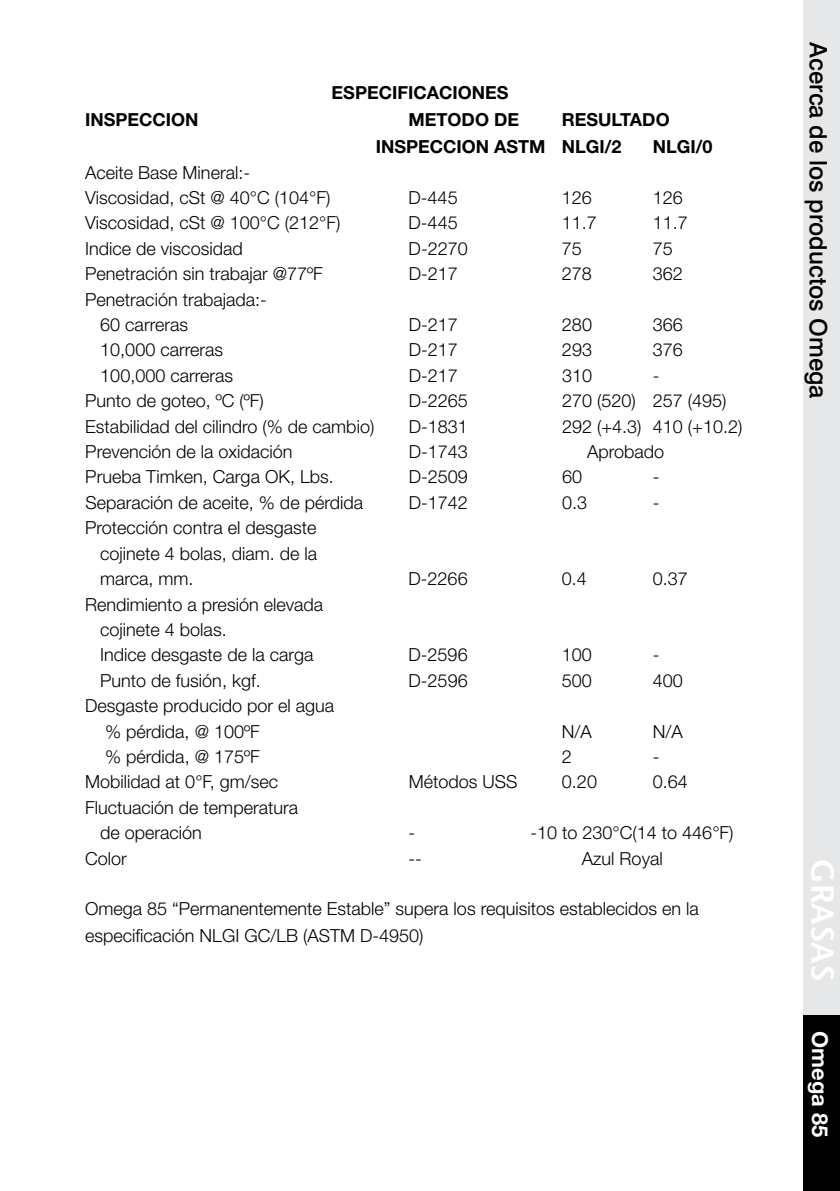
<style>
.page{position:relative;width:840px;height:1191px;background:#fff}
.page>*{position:absolute;margin:0;border:0;box-sizing:border-box;transform-origin:0 0}
.t1{font:600 32px "Stone Sans";color:#fff}
.t2{font:500 24px "Swiss 721 BT";color:#000}
.t3{font:700 22px "Helvetica Neue";color:#fff}
.t4{font:300 18px/25.4px "Helvetica Neue";color:#000}
.t5{font:700 18px/27px "Helvetica Neue";color:#000}
</style>
<div class="page">
<div style="left:802px;top:0;width:37px;height:1189px;background:#e6e7e8"></div>
<div style="left:802px;top:1015px;width:37px;height:176px;background:#000"></div>
<p class="t5" style="left:331px;top:79px;width:178px">ESPECIFICACIONES</p>
<p class="t5" style="left:85px;top:106px;width:115px">INSPECCION</p>
<p class="t5" style="left:408px;top:106px;width:112px">METODO DE</p>
<p class="t5" style="left:375px;top:106px;width:295px;text-indent:186px">RESULTADO<br>INSPECCION ASTM NLGI/2</p>
<p class="t5" style="left:652px;top:133px;width:61px">NLGI/0</p>
<p class="t4" style="left:85px;top:159px;width:246px">Aceite Base Mineral:-<br>Viscosidad, cSt @ 40°C (104°F)</p>
<p class="t4" style="left:408px;top:184px;width:51px">D-445</p>
<p class="t4" style="left:561px;top:184px;width:32px">126</p>
<p class="t4" style="left:652px;top:184px;width:32px">126</p>
<p class="t4" style="left:85px;top:210px;width:257px">Viscosidad, cSt @ 100°C (212°F)</p>
<p class="t4" style="left:408px;top:210px;width:51px">D-445</p>
<p class="t4" style="left:561px;top:210px;width:37px">11.7</p>
<p class="t4" style="left:652px;top:210px;width:37px">11.7</p>
<p class="t4" style="left:85px;top:235px;width:159px">Indice de viscosidad</p>
<p class="t4" style="left:408px;top:235px;width:61px">D-2270</p>
<p class="t4" style="left:561px;top:235px;width:22px">75</p>
<p class="t4" style="left:652px;top:235px;width:22px">75</p>
<p class="t4" style="left:85px;top:261px;width:239px">Penetración sin trabajar @77ºF</p>
<p class="t4" style="left:408px;top:261px;width:51px">D-217</p>
<p class="t4" style="left:561px;top:261px;width:32px">278</p>
<p class="t4" style="left:652px;top:261px;width:32px">362</p>
<p class="t4" style="left:100px;top:286px;width:168px;text-indent:-15px">Penetración trabajada:-<br>60 carreras</p>
<p class="t4" style="left:408px;top:311px;width:51px">D-217</p>
<p class="t4" style="left:561px;top:311px;width:32px">280</p>
<p class="t4" style="left:652px;top:311px;width:32px">366</p>
<p class="t4" style="left:100px;top:337px;width:124px">10,000 carreras</p>
<p class="t4" style="left:408px;top:337px;width:51px">D-217</p>
<p class="t4" style="left:561px;top:337px;width:32px">293</p>
<p class="t4" style="left:652px;top:337px;width:32px">376</p>
<p class="t4" style="left:100px;top:362px;width:134px">100,000 carreras</p>
<p class="t4" style="left:408px;top:362px;width:51px">D-217</p>
<p class="t4" style="left:561px;top:362px;width:32px">310</p>
<p class="t4" style="left:652px;top:362px;width:8px">-</p>
<p class="t4" style="left:85px;top:388px;width:180px">Punto de goteo, ºC (ºF)</p>
<p class="t4" style="left:408px;top:388px;width:61px">D-2265</p>
<p class="t4" style="left:561px;top:388px;width:166px">270 (520) 257 (495)</p>
<p class="t4" style="left:85px;top:413px;width:290px">Estabilidad del cilindro (% de cambio)</p>
<p class="t4" style="left:408px;top:413px;width:61px">D-1831</p>
<p class="t4" style="left:561px;top:413px;width:182px">292 (+4.3) 410 (+10.2)</p>
<p class="t4" style="left:85px;top:438px;width:209px">Prevención de la oxidación</p>
<p class="t4" style="left:408px;top:438px;width:61px">D-1743</p>
<p class="t4" style="left:586px;top:438px;width:79px">Aprobado</p>
<p class="t4" style="left:85px;top:464px;width:250px">Prueba Timken, Carga OK, Lbs.</p>
<p class="t4" style="left:408px;top:464px;width:61px">D-2509</p>
<p class="t4" style="left:561px;top:464px;width:22px">60</p>
<p class="t4" style="left:652px;top:464px;width:8px">-</p>
<p class="t4" style="left:85px;top:489px;width:279px">Separación de aceite, % de pérdida</p>
<p class="t4" style="left:408px;top:489px;width:61px">D-1742</p>
<p class="t4" style="left:561px;top:489px;width:27px">0.3</p>
<p class="t4" style="left:652px;top:489px;width:8px">-</p>
<p class="t4" style="left:100px;top:515px;width:218px;text-align:justify;text-indent:-15px">Protección contra el desgaste cojinete 4 bolas, diam. de la marca, mm.</p>
<p class="t4" style="left:408px;top:565px;width:61px">D-2266</p>
<p class="t4" style="left:561px;top:565px;width:27px">0.4</p>
<p class="t4" style="left:652px;top:565px;width:37px">0.37</p>
<p class="t4" style="left:100px;top:591px;width:224px;text-indent:-15px">Rendimiento a presión elevada cojinete 4 bolas.<br>Indice desgaste de la carga</p>
<p class="t4" style="left:408px;top:642px;width:61px">D-2596</p>
<p class="t4" style="left:561px;top:642px;width:32px">100</p>
<p class="t4" style="left:652px;top:642px;width:8px">-</p>
<p class="t4" style="left:100px;top:667px;width:162px">Punto de fusión, kgf.</p>
<p class="t4" style="left:408px;top:667px;width:61px">D-2596</p>
<p class="t4" style="left:561px;top:667px;width:32px">500</p>
<p class="t4" style="left:652px;top:667px;width:32px">400</p>
<p class="t4" style="left:105px;top:692px;width:230px;text-indent:-20px">Desgaste producido por el agua % pérdida, @ 100ºF</p>
<p class="t4" style="left:561px;top:718px;width:32px">N/A</p>
<p class="t4" style="left:652px;top:718px;width:32px">N/A</p>
<p class="t4" style="left:105px;top:743px;width:156px">% pérdida, @ 175ºF</p>
<p class="t4" style="left:561px;top:743px;width:12px">2</p>
<p class="t4" style="left:652px;top:743px;width:8px">-</p>
<p class="t4" style="left:85px;top:769px;width:194px">Mobilidad at 0°F, gm/sec</p>
<p class="t4" style="left:408px;top:769px;width:110px">Métodos USS</p>
<p class="t4" style="left:561px;top:769px;width:37px">0.20</p>
<p class="t4" style="left:652px;top:769px;width:37px">0.64</p>
<p class="t4" style="left:100px;top:794px;width:199px;text-indent:-15px">Fluctuación de temperatura de operación</p>
<p class="t4" style="left:408px;top:819px;width:8px">-</p>
<p class="t4" style="left:530px;top:819px;width:204px">-10 to 230°C(14 to 446°F)</p>
<p class="t4" style="left:85px;top:845px;width:43px">Color</p>
<p class="t4" style="left:408px;top:845px;width:15px">--</p>
<p class="t4" style="left:581px;top:845px;width:82px">Azul Royal</p>
<p class="t4" style="left:85px;top:895px;width:615px;line-height:27px">Omega 85 “Permanentemente Estable” supera los requisitos establecidos en la especificación NLGI GC/LB (ASTM D-4950)</p>
<h2 class="t2" style="left:832px;top:42px;width:358px;rotate:90deg">Acerca de los productos Omega</h2>
<h1 class="t1" style="left:842px;top:859px;width:124px;rotate:90deg">GRASAS</h1>
<p class="t3" style="left:833px;top:1031px;width:108px;rotate:90deg">Omega 85</p>
</div>
